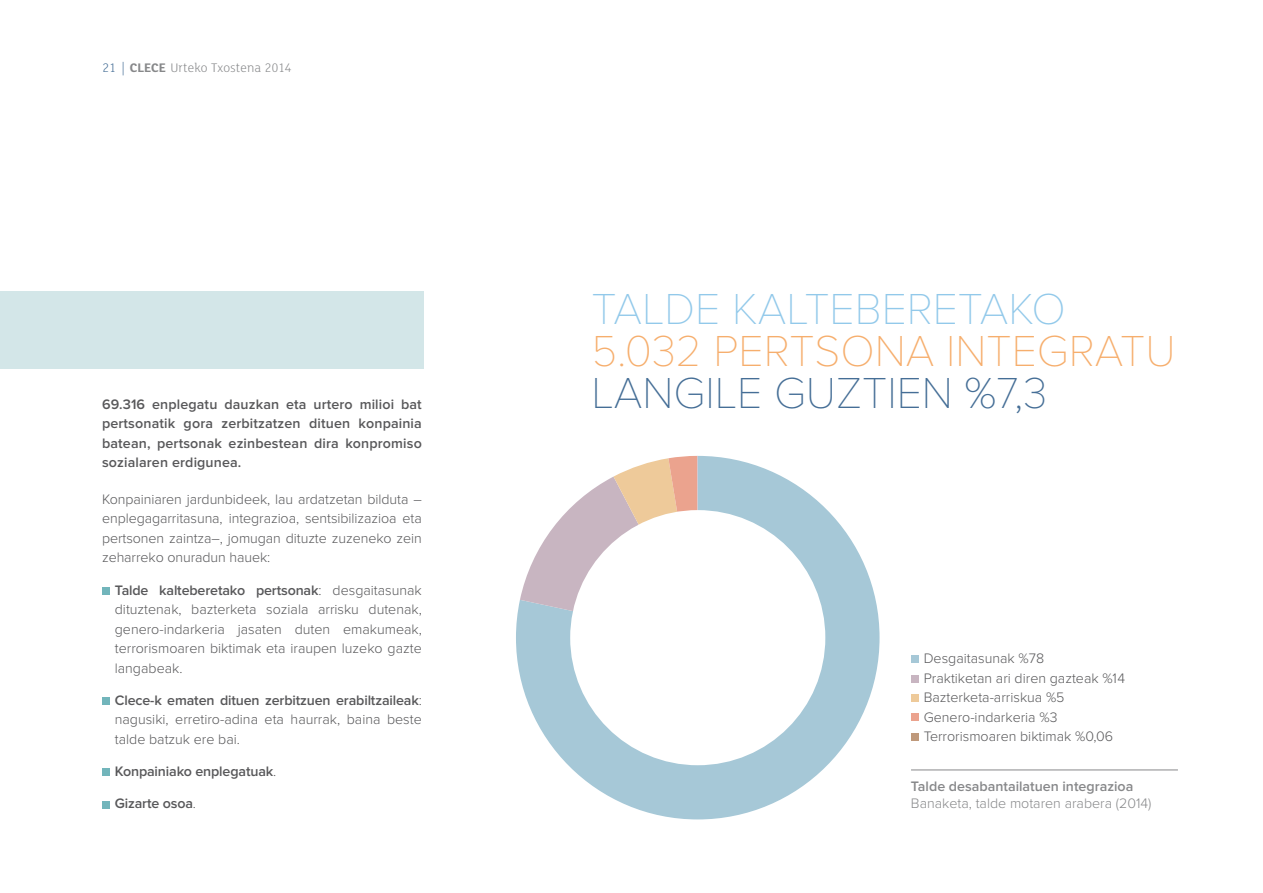
<style>
.page{position:relative;width:1263px;height:893px;background:#fff}
.page>*{position:absolute;margin:0;border:0;box-sizing:border-box;transform-origin:0 0}
.t1{font:100 45px "Proxima Nova T";color:#f6ae6d}
.t2{font:100 45px "Proxima Nova T";color:#92c9ea}
.t3{font:100 45px "Proxima Nova T";color:#456e96}
.t4{font:300 14.25px/19.5px "Proxima Nova";color:#58585a;text-align:justify}
.t5{font:600 14.25px/19.5px "Proxima Nova";letter-spacing:.01em;color:#58585a;text-align:justify}
.t6{font:600 14.25px "Proxima Nova";letter-spacing:-.01em;color:#58585a}
.t7{font:300 14.25px "Proxima Nova";color:#87888a}
.t8{font:600 14.25px "Proxima Nova";color:#87888a}
.t9{font:300 13.5px "FS Lola";letter-spacing:.01em;color:#87888a}
.s1{color:#456e96}
.s2{font-weight:700}
.s3{font-weight:600}
.s4{font-weight:300}
</style>
<div class="page">
<div style="left:102px;top:587px;width:8px;height:8px;background:#72b5bb"></div>
<div style="left:102px;top:697px;width:8px;height:7px;background:#72b5bb"></div>
<div style="left:102px;top:768px;width:8px;height:8px;background:#72b5bb"></div>
<div style="left:102px;top:801px;width:8px;height:7px;background:#72b5bb"></div>
<div style="left:911px;top:655px;width:8px;height:8px;background:#a6c8d7"></div>
<div style="left:911px;top:675px;width:8px;height:7px;background:#c8b5c1"></div>
<div style="left:911px;top:694px;width:8px;height:8px;background:#eeca9a"></div>
<div style="left:911px;top:733px;width:8px;height:7px;background:#bf997b"></div>
<div style="left:911px;top:713px;width:8px;height:8px;background:#eba38e"></div>
<svg style="left:516px;top:456px;width:363px;height:363px;fill:#a6c8d7"></svg>
<svg style="left:520px;top:456px;width:178px;height:182px"></svg>
<div style="left:570px;top:510px;width:255px;height:255px;background:#fff;border-radius:50%"></div>
<div style="left:0;top:292px;width:424px;height:77px;background:#d3e6e8"></div>
<hr style="left:911px;top:770px;width:267px;height:1px;background:#87888a">
<p class="t9" style="left:102px;top:58px;width:191px"><span class="s1">21 |</span> <span class="s2">CLECE</span> Urteko Txostena 2014</p>
<p class="t5" style="left:102px;top:395px;width:321px">69.316 enplegatu dauzkan eta urtero milioi bat pertsonatik gora zerbitzatzen dituen konpainia batean, pertsonak ezinbestean dira konpromiso sozialaren erdigunea.</p>
<p class="t4" style="left:102px;top:489px;width:321px">Konpainiaren jardunbideek, lau ardatzetan bilduta – enplegagarritasuna, integrazioa, sentsibilizazioa eta pertsonen zaintza–, jomugan dituzte zuzeneko zein zeharreko onuradun hauek:</p>
<p class="t4" style="left:115px;top:580px;width:309px;text-indent:-13px">• <span class="s3">Talde kalteberetako pertsonak</span>: desgaitasunak dituztenak, bazterketa soziala arrisku dutenak, genero-indarkeria jasaten duten emakumeak, terrorismoaren biktimak eta iraupen luzeko gazte langabeak.</p>
<p class="t4" style="left:115px;top:690px;width:309px;text-indent:-13px">• <span class="s3">Clece-k ematen dituen zerbitzuen erabiltzaileak</span>: nagusiki, erretiro-adina eta haurrak, baina beste talde batzuk ere bai.</p>
<p class="t6" style="left:102px;top:763px;width:176px"><span class="s4">•</span> Konpainiako enplegatuak<span class="s4">.</span></p>
<p class="t6" style="left:102px;top:795px;width:96px"><span class="s4">•</span> Gizarte osoa<span class="s4">.</span></p>
<h1 class="t2" style="left:591px;top:283px;width:476px">TALDE KALTEBERETAKO</h1>
<h1 class="t1" style="left:591px;top:325px;width:586px">5.032 PERTSONA INTEGRATU</h1>
<h1 class="t3" style="left:591px;top:367px;width:457px">LANGILE GUZTIEN %7,3</h1>
<p class="t4" style="left:924px;top:649px;width:203px;text-align:left">Desgaitasunak %78<br>Praktiketan ari diren gazteak %14<br>Bazterketa-arriskua %5<br>Genero-indarkeria %3<br>Terrorismoaren biktimak %0,06</p>
<p class="t8" style="left:911px;top:778px;width:224px">Talde desabantailatuen integrazioa</p>
<p class="t7" style="left:911px;top:795px;width:242px">Banaketa, talde motaren arabera (2014)</p>
</div>
